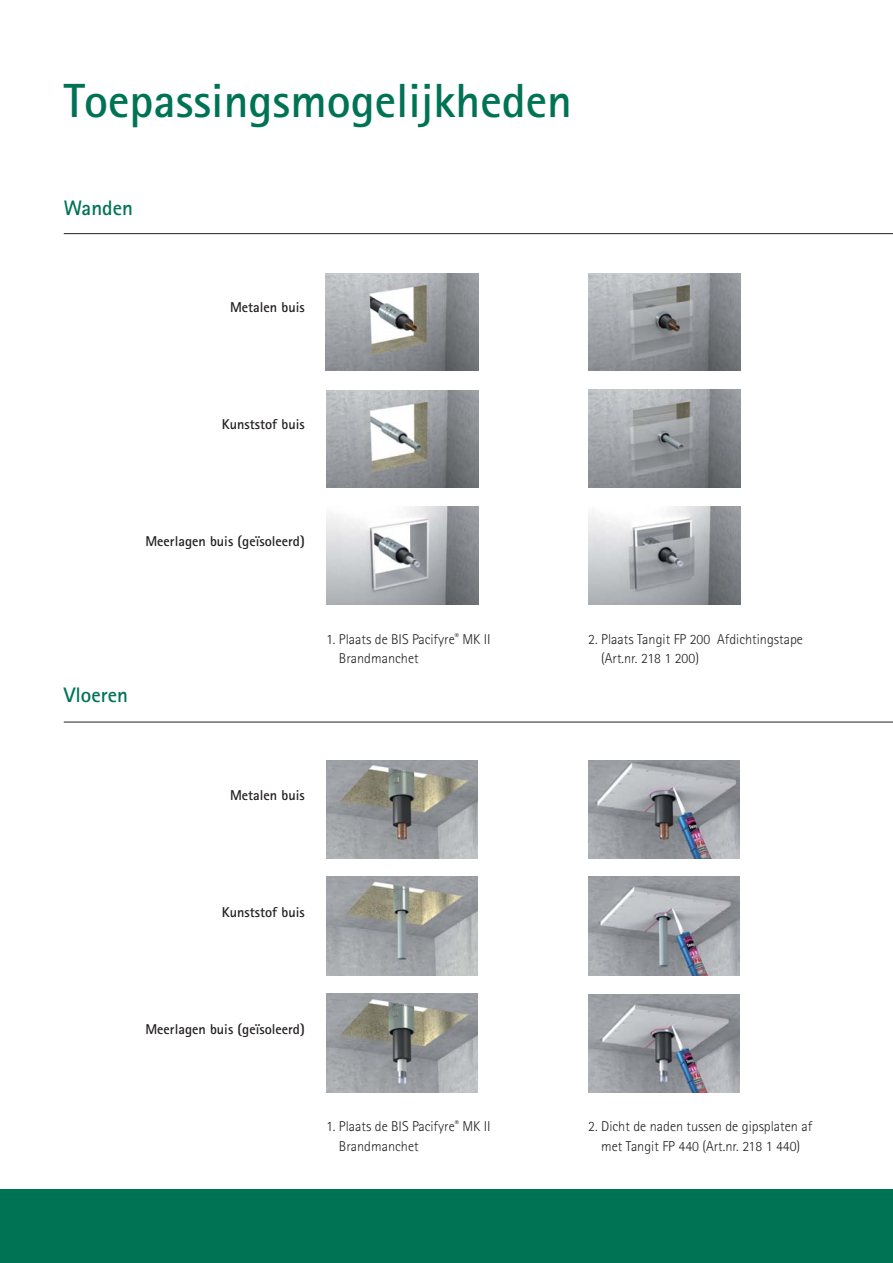
<style>
.page{position:relative;width:893px;height:1263px;background:#fff}
.page>*{position:absolute;margin:0;border:0;box-sizing:border-box;transform-origin:0 0}
.t1{font:700 48px "Rotis Sans Serif Std";color:#007355}
.t2{font:700 21px "Rotis Sans Serif Std";color:#007355}
.t3{font:300 14.25px/19.5px "Rotis Sans Serif Std";color:#231f20}
.t4{font:700 14.25px "Rotis Sans Serif Std";color:#231f20}
</style>
<div class="page">
<img style="left:326px;top:273px;width:152px;height:98px">
<img style="left:588px;top:273px;width:153px;height:97px">
<img style="left:588px;top:390px;width:153px;height:97px">
<img style="left:588px;top:507px;width:153px;height:97px">
<hr style="left:64px;top:233px;width:829px;height:1px;background:#231f20">
<img style="left:326px;top:507px;width:152px;height:97px">
<img style="left:326px;top:390px;width:153px;height:98px">
<img style="left:326px;top:760px;width:152px;height:98px">
<img style="left:326px;top:876px;width:152px;height:99px">
<img style="left:326px;top:993px;width:152px;height:99px">
<img style="left:588px;top:760px;width:152px;height:98px">
<img style="left:588px;top:876px;width:152px;height:99px">
<img style="left:588px;top:995px;width:152px;height:97px">
<div style="left:0;top:1189px;width:893px;height:74px;background:#007355"></div>
<hr style="left:64px;top:722px;width:829px;height:1px;background:#231f20">
<h1 class="t1" style="left:64px;top:83px;width:510px">Toepassingsmogelijkheden</h1>
<h2 class="t2" style="left:64px;top:200px;width:71px">Wanden</h2>
<p class="t4" style="left:230px;top:302px;width:76px">Metalen buis</p>
<p class="t4" style="left:222px;top:419px;width:84px">Kunststof buis</p>
<p class="t4" style="left:145px;top:536px;width:161px">Meerlagen buis (geïsoleerd)</p>
<h2 class="t2" style="left:64px;top:687px;width:66px">Vloeren</h2>
<p class="t3" style="left:339px;top:630px;width:153px;text-indent:-13px">1. Plaats de BIS Pacifyre<sup>®</sup> MK II<br>Brandmanchet</p>
<p class="t3" style="left:601px;top:630px;width:203px;text-indent:-13px">2. Plaats Tangit FP 200 Afdichtingstape (Art.nr. 218 1 200)</p>
<p class="t4" style="left:230px;top:789px;width:76px">Metalen buis</p>
<p class="t4" style="left:222px;top:906px;width:84px">Kunststof buis</p>
<p class="t4" style="left:145px;top:1023px;width:161px">Meerlagen buis (geïsoleerd)</p>
<p class="t3" style="left:339px;top:1118px;width:153px;text-indent:-13px">1. Plaats de BIS Pacifyre<sup>®</sup> MK II<br>Brandmanchet</p>
<p class="t3" style="left:588px;top:1118px;width:225px;text-align:center">2. Dicht de naden tussen de gipsplaten af met Tangit FP 440 (Art.nr. 218 1 440)</p>
</div>
